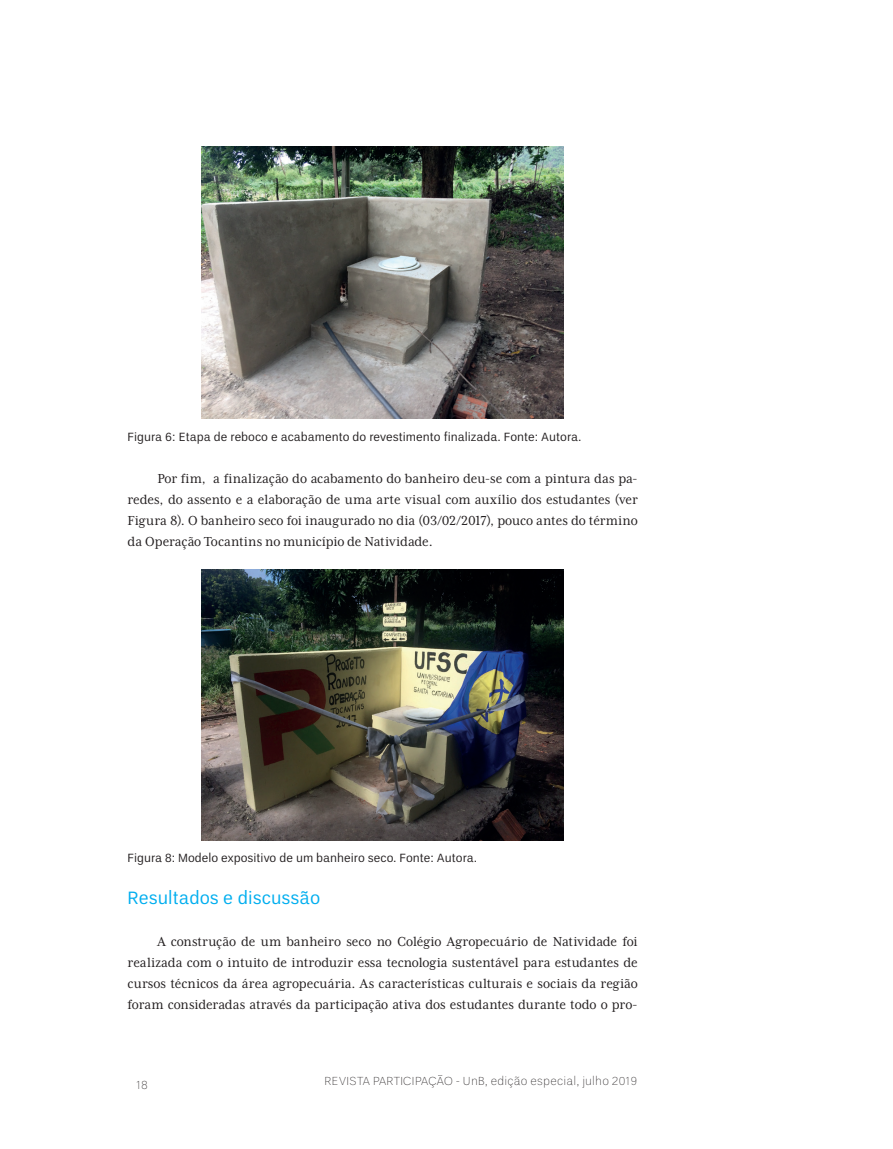
<style>
.page{position:relative;width:893px;height:1149px;background:#fff}
.page>*{position:absolute;margin:0;border:0;box-sizing:border-box;transform-origin:0 0}
.t1{font:18px "Un B Pro";color:#00aeef}
.t2{font:15px/21px "Mrs Eaves XL Serif Nar OT";color:#231f20;text-align:justify}
.t3{font:12px "Un B Pro";color:#231f20}
.t4{font:300 12px "Un B Pro";letter-spacing:.025em;color:#231f20}
</style>
<div class="page">
<img style="left:202px;top:147px;width:361px;height:271px">
<img style="left:202px;top:569px;width:361px;height:271px">
<p class="t3" style="left:128px;top:430px;width:455px">Figura 6: Etapa de reboco e acabamento do revestimento finalizada. Fonte: Autora.</p>
<p class="t2" style="left:128px;top:468px;width:512px;text-indent:30px">Por fim, a finalização do acabamento do banheiro deu-se com a pintura das pa&shy;redes, do assento e a elaboração de uma arte visual com auxílio dos estudantes (ver Figura 8). O banheiro seco foi inaugurado no dia (03/02/2017), pouco antes do término da Operação Tocantins no município de Natividade.</p>
<p class="t3" style="left:128px;top:850px;width:351px">Figura 8: Modelo expositivo de um banheiro seco. Fonte: Autora.</p>
<p class="t1" style="left:128px;top:886px;width:194px">Resultados e discussão</p>
<p class="t2" style="left:128px;top:930px;width:512px;text-indent:30px">A construção de um banheiro seco no Colégio Agropecuário de Natividade foi realizada com o intuito de introduzir essa tecnologia sustentável para estudantes de cursos técnicos da área agropecuária. As características culturais e sociais da região foram consideradas através da participação ativa dos estudantes durante todo o pro-</p>
<p class="t4" style="left:136px;top:1077px;width:13px">18</p>
<p class="t4" style="left:324px;top:1073px;width:314px">REVISTA PARTICIPAÇÃO - UnB, edição especial, julho 2019</p>
</div>
